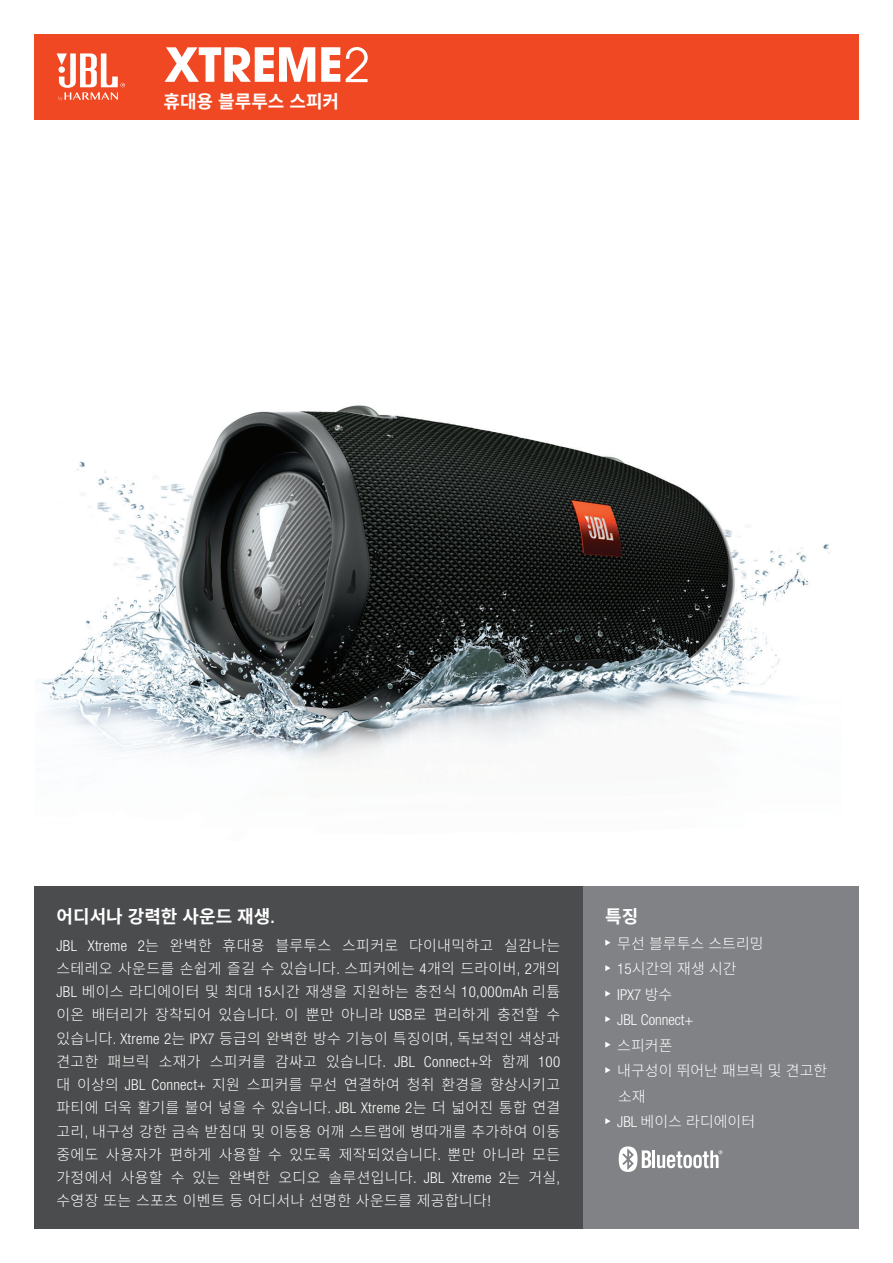
<style>
.page{position:relative;width:893px;height:1263px;background:#fff}
.page>*{position:absolute;margin:0;border:0;box-sizing:border-box;transform-origin:0 0}
.t1{font:700 18px "Noto Sans CJ Kkr";color:#fff}
.t2{font:300 15px/23.2px "Noto Sans CJ Kkr";letter-spacing:.02em;color:#fff;text-align:justify}
.t3{font:300 15px/25.5px "Noto Sans CJ Kkr";color:#fff}
.t4{font:300 condensed 15px/25.5px "Helvetica Neue LT Pro";color:#fff}
.s1{font-family:"Helvetica Neue LT Pro";font-weight:500;font-stretch:condensed}
.s2{font-family:"Helvetica Neue LT Pro";font-stretch:condensed}
.s3{font-family:"Noto Sans CJ Kkr";font-stretch:normal}
</style>
<div class="page">
<img style="left:35px;top:119px;width:807px;height:643px">
<div style="left:583px;top:886px;width:276px;height:343px;background:#808285"></div>
<svg style="left:605px;top:940px;width:5px;height:6px"></svg>
<svg style="left:605px;top:965px;width:5px;height:6px"></svg>
<svg style="left:605px;top:991px;width:5px;height:6px"></svg>
<svg style="left:605px;top:1016px;width:5px;height:6px"></svg>
<svg style="left:605px;top:1042px;width:5px;height:6px"></svg>
<svg style="left:605px;top:1067px;width:5px;height:6px"></svg>
<svg style="left:605px;top:1118px;width:5px;height:6px"></svg>
<div style="left:34px;top:34px;width:825px;height:85px;background:#f04822"></div>
<div style="left:34px;top:886px;width:549px;height:343px;background:#4b4c4d"></div>
<svg style="left:57px;top:53px;width:68px;height:48px"></svg>
<hr style="left:652px;top:1150px;width:3px;height:18px;background:#fff">
<svg style="left:619px;top:1146px;width:32px;height:26px"></svg>
<svg style="left:657px;top:1150px;width:65px;height:18px"></svg>
<svg style="left:165px;top:47px;width:150px;height:35px"></svg>
<svg style="left:321px;top:47px;width:19px;height:35px"></svg>
<svg style="left:346px;top:47px;width:22px;height:35px"></svg>
<p class="t1" style="left:163px;top:91px;width:177px">휴대용 블루투스 스피커</p>
<p class="t1" style="left:57px;top:906px;width:220px">어디서나 강력한 사운드 재생<span class="s1">.</span></p>
<p class="t2" style="left:57px;top:934px;width:505px"><span class="s2">JBL Xtreme 2</span>는 완벽한 휴대용 블루투스 스피커로 다이내믹하고 실감나는 스테레오 사운드를 손쉽게 즐길 수 있습니다<span class="s2">.</span> 스피커에는 <span class="s2">4</span>개의 드라이버<span class="s2">, 2</span>개의 <span class="s2">JBL</span> 베이스 라디에이터 및 최대 <span class="s2">15</span>시간 재생을 지원하는 충전식 <span class="s2">10,000mAh</span> 리튬 이온 배터리가 장착되어 있습니다<span class="s2">.</span> 이 뿐만 아니라 <span class="s2">USB</span>로 편리하게 충전할 수 있습니다<span class="s2">. Xtreme 2</span>는 <span class="s2">IPX7</span> 등급의 완벽한 방수 기능이 특징이며<span class="s2">,</span> 독보적인 색상과 견고한 패브릭 소재가 스피커를 감싸고 있습니다<span class="s2">. JBL Connect+</span>와 함께 <span class="s2">100 </span>대 이상의 <span class="s2">JBL Connect+</span> 지원 스피커를 무선 연결하여 청취 환경을 향상시키고 파티에 더욱 활기를 불어 넣을 수 있습니다<span class="s2">. JBL Xtreme 2</span>는 더 넓어진 통합 연결 고리<span class="s2">,</span> 내구성 강한 금속 받침대 및 이동용 어깨 스트랩에 병따개를 추가하여 이동 중에도 사용자가 편하게 사용할 수 있도록 제작되었습니다<span class="s2">.</span> 뿐만 아니라 모든 가정에서 사용할 수 있는 완벽한 오디오 솔루션입니다<span class="s2">. JBL Xtreme 2</span>는 거실<span class="s2">, </span>수영장 또는 스포츠 이벤트 등 어디서나 선명한 사운드를 제공합니다<span class="s2">!</span></p>
<p class="t1" style="left:605px;top:906px;width:35px">특징</p>
<p class="t3" style="left:617px;top:931px;width:148px">무선 블루투스 스트리밍<br><span class="s2">15</span>시간의 재생 시간</p>
<p class="t4" style="left:617px;top:981px;width:78px">IPX7 <span class="s3">방수<br></span>JBL Connect+</p>
<p class="t3" style="left:617px;top:1033px;width:211px">스피커폰<br>내구성이 뛰어난 패브릭 및 견고한 소재<br><span class="s2">JBL</span> 베이스 라디에이터</p>
</div>
